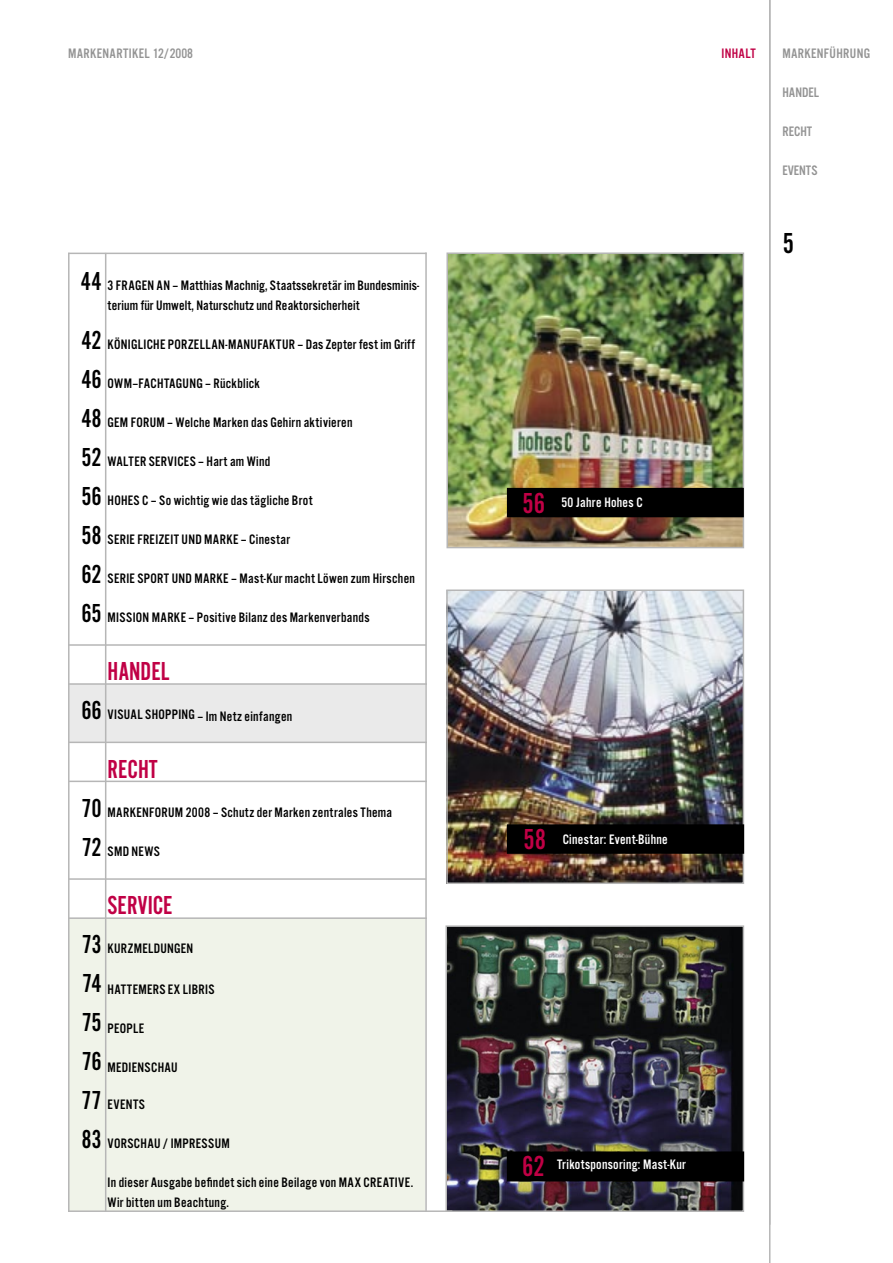
<style>
.page{position:relative;width:893px;height:1263px;background:#fff}
.page>*{position:absolute;margin:0;border:0;box-sizing:border-box;transform-origin:0 0}
.t1{font:30px "Alternate Got No 2 D";color:#c00045}
.t2{font:30px "Alternate Got No 2 D";color:#000}
.t3{font:27px/39px "Alternate Got No 2 D";color:#000}
.t4{font:27px "Alternate Got No 2 D";color:#c00045}
.t5{font:14.25px/19.5px "Alternate Got No 3 D";letter-spacing:.02em;color:#000}
.t6{font:14.25px "Alternate Got No 3 D";letter-spacing:.02em;color:#fff}
.t7{font:14.25px "Alternate Got No 3 D";letter-spacing:.025em;color:#939393}
.t8{font:14.25px "Alternate Got No 3 D";letter-spacing:.025em;color:#c00045}
.s1{font-family:"Alternate Got No 2 D";font-size:30px;color:#c00045}
</style>
<div class="page">
<div style="left:68px;top:919px;width:357px;height:292px;background:#f0f3e9"></div>
<div style="left:69px;top:684px;width:356px;height:58px;background:#eaeaea"></div>
<img style="left:448px;top:928px;width:293px;height:281px">
<div style="left:445px;top:925px;width:299px;height:287px;border:2px solid #b6b6b6"></div>
<img style="left:449px;top:255px;width:292px;height:290px">
<div style="left:446px;top:252px;width:298px;height:296px;border:2px solid #b6b6b6"></div>
<img style="left:449px;top:592px;width:292px;height:289px">
<div style="left:446px;top:589px;width:298px;height:295px;border:2px solid #b6b6b6"></div>
<hr style="left:769px;top:0;width:1px;height:1263px;background:#b6b6b6">
<hr style="left:105px;top:253px;width:1px;height:959px;background:#b6b6b6">
<hr style="left:68px;top:1210px;width:384px;height:2px;background:#b6b6b6">
<hr style="left:425px;top:252px;width:2px;height:960px;background:#b6b6b6">
<div style="left:507px;top:1151px;width:237px;height:30px;background:#000"></div>
<div style="left:507px;top:824px;width:237px;height:30px;background:#000"></div>
<div style="left:507px;top:488px;width:237px;height:29px;background:#000"></div>
<hr style="left:68px;top:253px;width:358px;height:1px;background:#b6b6b6">
<hr style="left:69px;top:878px;width:357px;height:2px;background:#b6b6b6">
<hr style="left:69px;top:917px;width:358px;height:2px;background:#b6b6b6">
<hr style="left:68px;top:644px;width:358px;height:2px;background:#b6b6b6">
<hr style="left:68px;top:683px;width:359px;height:2px;background:#b6b6b6">
<hr style="left:69px;top:742px;width:358px;height:1px;background:#b6b6b6">
<hr style="left:69px;top:781px;width:358px;height:1px;background:#b6b6b6">
<hr style="left:68px;top:253px;width:2px;height:959px;background:#b6b6b6">
<p class="t7" style="left:68px;top:46px;width:127px">MARKENARTIKEL 12/ 2008</p>
<p class="t8" style="left:721px;top:46px;width:36px">INHALT</p>
<p class="t7" style="left:782px;top:46px;width:89px">MARKENFÜHRUNG</p>
<p class="t7" style="left:782px;top:85px;width:38px">HANDEL</p>
<p class="t7" style="left:782px;top:124px;width:31px">RECHT</p>
<p class="t7" style="left:782px;top:163px;width:37px">EVENTS</p>
<h2 class="t3" style="left:81px;top:252px;width:22px;line-height:58.5px">44<br>42</h2>
<h2 class="t3" style="left:81px;top:359px;width:22px;text-align:justify">46<br>48<br>52<br>56<br>58<br>62<br>65</h2>
<p class="t5" style="left:108px;top:276px;width:313px">3 FRAGEN AN – Matthias Machnig, Staatssekretär im Bundesminis&shy;terium für Umwelt, Naturschutz und Reaktorsicherheit</p>
<p class="t5" style="left:108px;top:334px;width:309px">KÖNIGLICHE PORZELLAN-MANUFAKTUR – Das Zepter fest im Griff</p>
<p class="t5" style="left:108px;top:373px;width:154px">OWM–FACHTAGUNG – Rückblick</p>
<p class="t5" style="left:108px;top:412px;width:247px">GEM FORUM – Welche Marken das Gehirn aktivieren</p>
<p class="t5" style="left:108px;top:451px;width:164px">WALTER SERVICES – Hart am Wind</p>
<p class="t5" style="left:108px;top:490px;width:207px">HOHES C – So wichtig wie das tägliche Brot</p>
<p class="t5" style="left:108px;top:529px;width:184px">SERIE FREIZEIT UND MARKE – Cinestar</p>
<p class="t5" style="left:108px;top:568px;width:309px">SERIE SPORT UND MARKE – Mast-Kur macht Löwen zum Hirschen</p>
<p class="t5" style="left:108px;top:607px;width:263px">MISSION MARKE – Positive Bilanz des Markenverbands</p>
<h2 class="t4" style="left:108px;top:657px;width:63px">HANDEL</h2>
<p class="t5" style="left:108px;top:706px;width:186px">VISUAL SHOPPING – Im Netz einfangen</p>
<h2 class="t4" style="left:108px;top:755px;width:52px">RECHT</h2>
<p class="t5" style="left:108px;top:802px;width:286px">MARKENFORUM 2008 – Schutz der Marken zentrales Thema</p>
<p class="t5" style="left:108px;top:841px;width:54px">SMD NEWS</p>
<h2 class="t4" style="left:108px;top:891px;width:67px">SERVICE</h2>
<p class="t5" style="left:108px;top:939px;width:87px">KURZMELDUNGEN</p>
<p class="t5" style="left:108px;top:979px;width:108px">HATTEMERS EX LIBRIS</p>
<p class="t5" style="left:108px;top:1018px;width:38px">PEOPLE</p>
<p class="t5" style="left:108px;top:1057px;width:72px">MEDIENSCHAU</p>
<p class="t5" style="left:108px;top:1095px;width:39px">EVENTS</p>
<p class="t5" style="left:108px;top:1134px;width:124px">VORSCHAU / IMPRESSUM</p>
<p class="t5" style="left:108px;top:1173px;width:307px">In dieser Ausgabe befindet sich eine Beilage von MAX CREATIVE.<br>Wir bitten um Beachtung.</p>
<h2 class="t3" style="left:81px;top:691px;width:22px">66</h2>
<h2 class="t3" style="left:81px;top:788px;width:22px">70<br>72</h2>
<h2 class="t3" style="left:81px;top:925px;width:22px;text-align:justify">73<br>74<br>75<br>76<br>77<br>83</h2>
<p class="t6" style="left:522px;top:495px;width:122px"><span class="s1">56</span> 50 Jahre Hohes C</p>
<h1 class="t2" style="left:783px;top:227px;width:13px">5</h1>
<p class="t6" style="left:523px;top:831px;width:146px"><span class="s1">58</span> Cinestar: Event-Bühne</p>
<h1 class="t1" style="left:522px;top:1151px;width:24px">62</h1>
<p class="t6" style="left:557px;top:1157px;width:130px">Trikotsponsoring: Mast-Kur</p>
</div>
